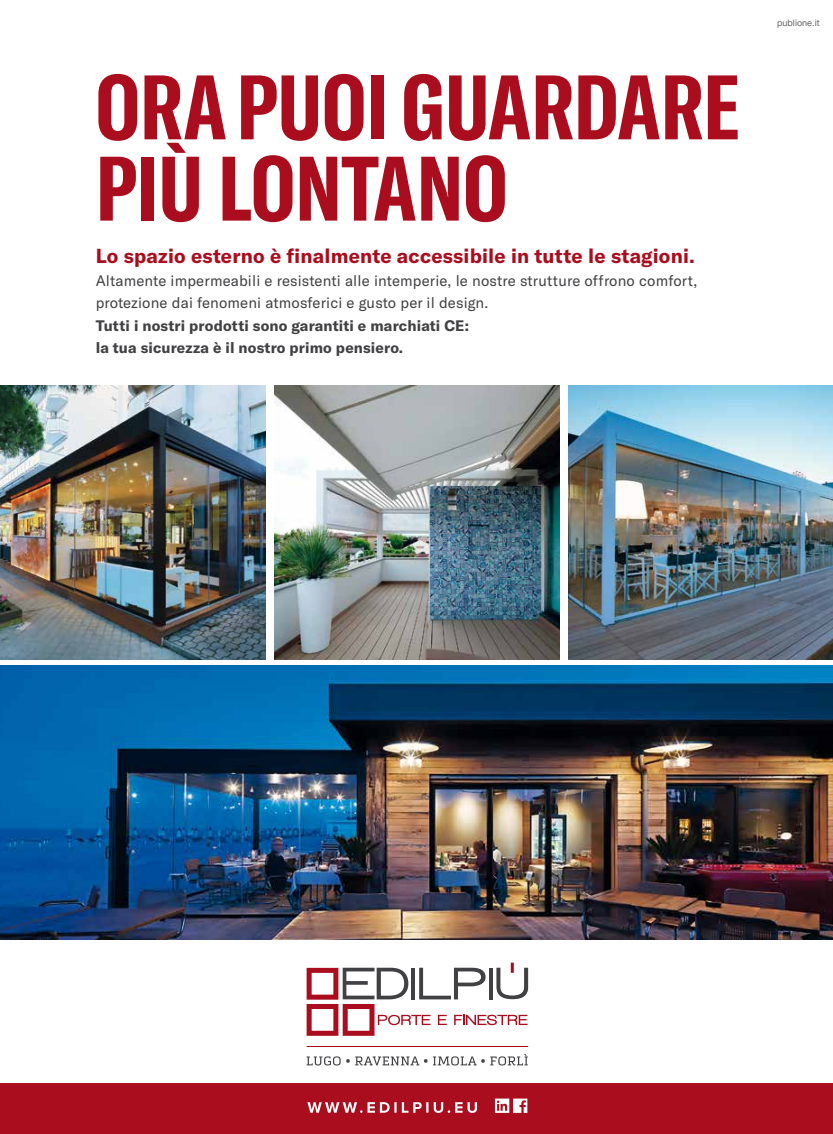
<style>
.page{position:relative;width:833px;height:1134px;background:#fff}
.page>*{position:absolute;margin:0;border:0;box-sizing:border-box;transform-origin:0 0}
.t1{font:700 extra-condensed 90px/81.2px "GT America";color:#aa0e1e}
.t2{font:700 20px "GT America";letter-spacing:.01em;color:#aa0e1e}
.t3{font:15px/22.5px "GT America";letter-spacing:.01em;color:#414043}
.t4{font:700 15px/22.5px "GT America";letter-spacing:.01em;color:#414043}
.t5{font:9.12px "Helvetica Neue";color:#414043}
</style>
<div class="page">
<div style="left:1px;top:1083px;width:832px;height:51px;background:#aa0e1e"></div>
<img style="left:1px;top:666px;width:832px;height:273px">
<img style="left:569px;top:385px;width:264px;height:274px">
<svg style="left:306px;top:963px;width:222px;height:73px"></svg>
<hr style="left:306px;top:1046px;width:222px;height:1px;background:#aa0e1e">
<svg style="left:307px;top:1054px;width:221px;height:11px"></svg>
<svg style="left:495px;top:1098px;width:32px;height:15px"></svg>
<svg style="left:307px;top:1102px;width:170px;height:11px"></svg>
<img style="left:1px;top:385px;width:265px;height:274px">
<img style="left:275px;top:385px;width:285px;height:274px">
<h1 class="t1" style="left:96px;top:67px;width:645px">ORA PUOI GUARDARE<br>PIÙ LONTANO</h1>
<h2 class="t2" style="left:96px;top:244px;width:600px">Lo spazio esterno è finalmente accessibile in tutte le stagioni.</h2>
<p class="t3" style="left:96px;top:269px;width:603px">Altamente impermeabili e resistenti alle intemperie, le nostre strutture offrono comfort, protezione dai fenomeni atmosferici e gusto per il design.</p>
<p class="t4" style="left:96px;top:314px;width:375px">Tutti i nostri prodotti sono garantiti e marchiati CE: la tua sicurezza è il nostro primo pensiero.</p>
<p class="t5" style="left:777px;top:17px;width:44px">publione.it</p>
</div>
